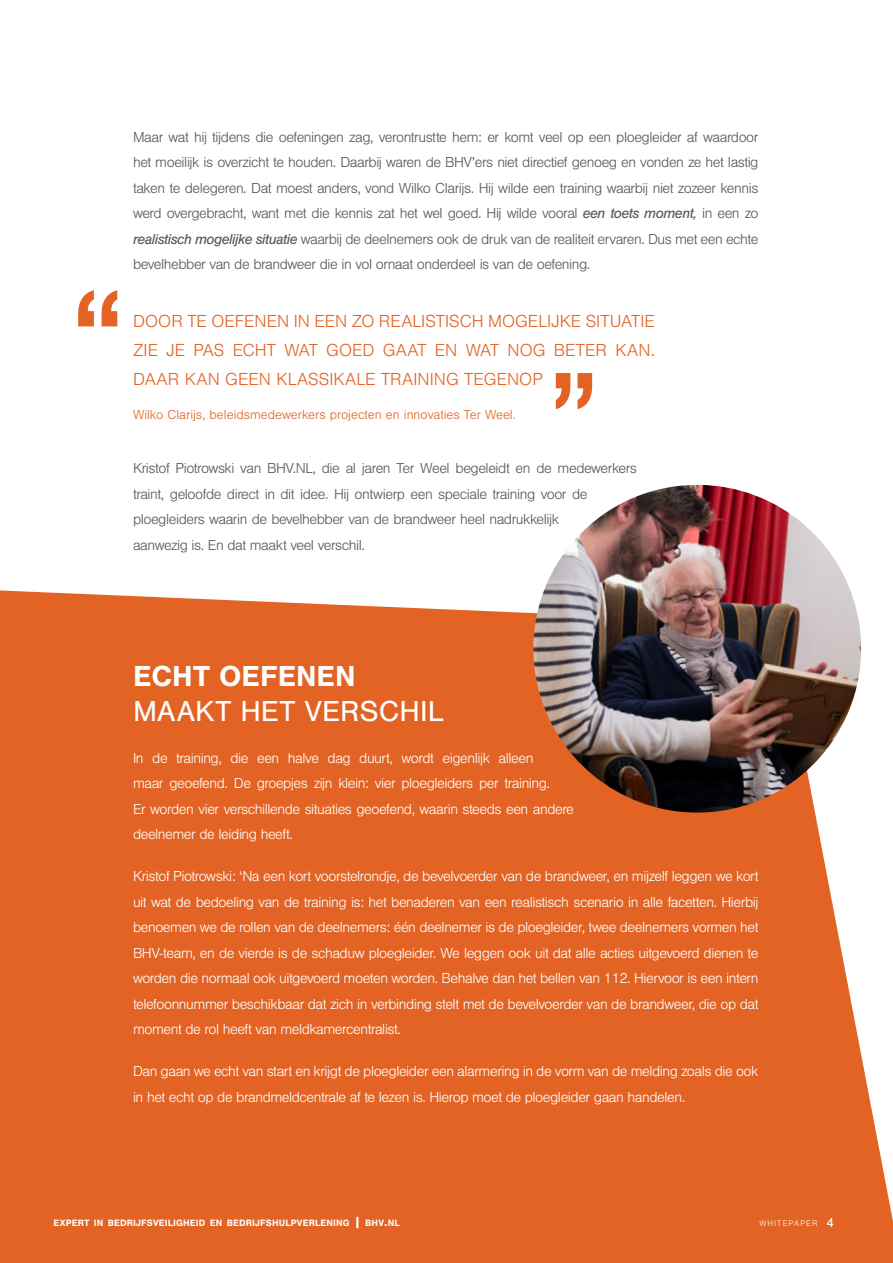
<style>
.page{position:relative;width:893px;height:1263px;background:#fff}
.page>*{position:absolute;margin:0;border:0;box-sizing:border-box;transform-origin:0 0}
.t1{font:30px "Nimbus San";letter-spacing:.005em;color:#fff}
.t2{font:700 30px "Nimbus San";color:#fff}
.t3{font:300 18.15px/28.7px "Nimbus San";color:#e26323;text-align:justify}
.t4{font:300 15px/25.5px "Nimbus San";letter-spacing:-.03em;color:#fff}
.t5{font:300 15px/25.5px "Nimbus San";letter-spacing:-.03em;color:#575756;text-align:justify}
.t6{font:300 13.5px "Nimbus San";color:#e26323}
.t7{font:700 9.6px "Nimbus San";letter-spacing:.015em;color:#fff}
.t8{font:300 8.4px "Nimbus San";letter-spacing:.13em;color:#fff}
.s1{font-weight:400;font-style:italic}
.s2{font-size:13.65px}
.s3{font-weight:400;font-size:13.5px}
</style>
<div class="page">
<div style="left:0;top:590px;width:893px;height:673px;background:#e26323"></div>
<svg style="left:78px;top:290px;width:39px;height:36px"></svg>
<svg style="left:556px;top:373px;width:36px;height:36px"></svg>
<img style="left:524px;top:485px;width:347px;height:328px">
<p class="t5" style="left:133px;top:125px;width:627px">Maar wat hij tijdens die oefeningen zag, verontrustte hem: er komt veel op een ploegleider af waardoor het moeilijk is overzicht te houden. Daarbij waren de BHV’ers niet directief genoeg en vonden ze het lastig taken te delegeren. Dat moest anders, vond Wilko Clarijs. Hij wilde een training waarbij niet zozeer kennis werd overgebracht, want met die kennis zat het wel goed. Hij wilde vooral <span class="s1">een toets moment,</span> in een zo <span class="s1">realistisch mogelijke situatie</span> waarbij de deelnemers ook de druk van de realiteit ervaren. Dus met een echte bevelhebber van de brandweer die in vol ornaat onderdeel is van de oefening.</p>
<p class="t3" style="left:133px;top:308px;width:523px">DOOR TE OEFENEN IN EEN ZO REALISTISCH MOGELIJKE SITUATIE ZIE JE PAS ECHT WAT GOED GAAT EN WAT NOG BETER KAN.<br>DAAR KAN GEEN KLASSIKALE TRAINING TEGENOP</p>
<p class="t6" style="left:133px;top:408px;width:384px">Wilko Clarijs, beleidsmedewerkers projecten en innovaties Ter Weel.</p>
<p class="t5" style="left:133px;top:456px;width:505px;text-align:left">Kristof Piotrowski van BHV.NL, die al jaren Ter Weel begeleidt en de medewerkers traint, geloofde direct in dit idee. Hij ontwierp een speciale training voor de ploegleiders waarin de bevelhebber van de brandweer heel nadrukkelijk<br>aanwezig is. En dat maakt veel verschil.</p>
<h1 class="t2" style="left:133px;top:660px;width:224px">ECHT OEFENEN</h1>
<h1 class="t1" style="left:133px;top:694px;width:313px">MAAKT HET VERSCHIL</h1>
<p class="t4" style="left:133px;top:746px;width:442px">In de training, die een halve dag duurt, wordt eigenlijk alleen<br>maar geoefend. De groepjes zijn klein: vier ploegleiders per training.<br>Er worden vier verschillende situaties geoefend, waarin steeds een andere deelnemer de leiding heeft.</p>
<p class="t4" style="left:133px;top:864px;width:627px;text-align:justify">Kristof Piotrowski: ‘Na een kort voorstelrondje, de bevelvoerder van de brandweer, en mijzelf leggen we kort uit wat de bedoeling van de training is: het benaderen van een realistisch scenario in alle facetten. Hierbij benoemen we de rollen van de deelnemers: één deelnemer is de ploegleider, twee deelnemers vormen het BHV-team, en de vierde is de schaduw ploegleider. We leggen ook uit dat alle acties uitgevoerd dienen te worden die normaal ook uitgevoerd moeten worden. Behalve dan het bellen van 112. Hiervoor is een intern telefoonnummer beschikbaar dat zich in verbinding stelt met de bevelvoerder van de brandweer, die op dat moment de rol heeft van meldkamercentralist.</p>
<p class="t4" style="left:133px;top:1059px;width:627px">Dan gaan we echt van start en krijgt de ploegleider een alarmering in de vorm van de melding zoals die ook in het echt op de brandmeldcentrale af te lezen is. Hierop moet de ploegleider gaan handelen.</p>
<p class="t7" style="left:54px;top:1217px;width:348px">EXPERT IN BEDRIJFSVEILIGHEID EN BEDRIJFSHULPVERLENING <span class="s2">|</span> BHV<span class="s2">.</span>NL</p>
<p class="t8" style="left:759px;top:1219px;width:76px">WHITEPAPER <span class="s3">4</span></p>
</div>
